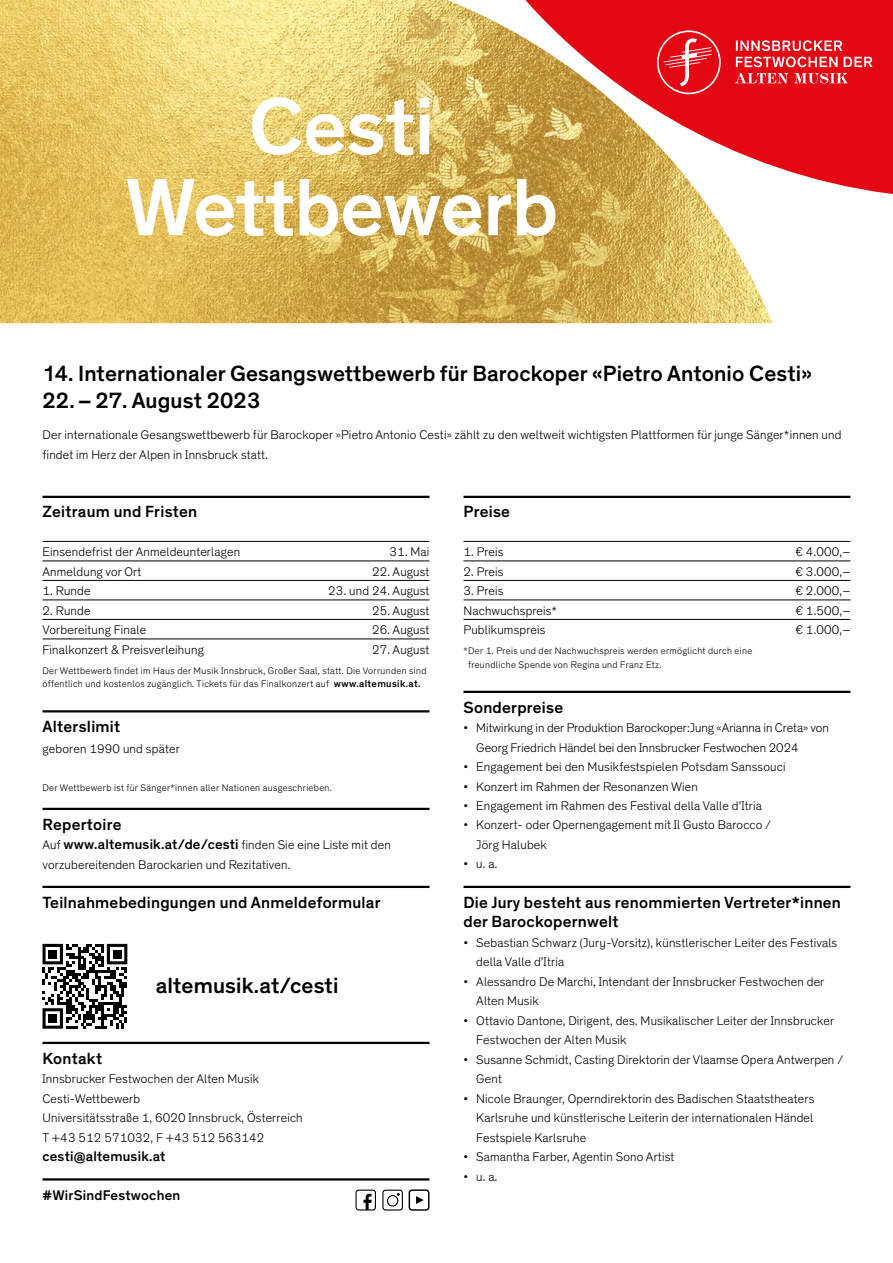
<style>
.page{position:relative;width:893px;height:1263px;background:#fff}
.page>*{position:absolute;margin:0;border:0;box-sizing:border-box;transform-origin:0 0}
.t1{font:500 82.5px/81px "Theinhardt";letter-spacing:-.01em;color:#fff;text-align:center}
.t2{font:500 22.5px "Theinhardt";letter-spacing:.005em;color:#000}
.t3{font:500 16.5px/19.5px "Theinhardt";letter-spacing:.015em;color:#000}
.t4{font:500 14.25px "Theinhardt";letter-spacing:.015em;color:#000}
.t5{font:300 12.75px/19.5px "Theinhardt";letter-spacing:.015em;color:#000}
.t6{font:300 9.75px/13.5px "Theinhardt";letter-spacing:.035em;color:#000}
.s1{font-weight:500;font-size:10.2px}
.s2{font-weight:500;font-size:14.25px}
</style>
<div class="page">
<svg style="left:772px;top:0;width:121px;height:194px;background:#e41723"></svg>
<img style="left:0;top:0;width:772px;height:323px">
<svg style="left:735px;top:73px;width:113px;height:10px"></svg>
<svg style="left:736px;top:57px;width:136px;height:10px"></svg>
<svg style="left:736px;top:40px;width:106px;height:11px"></svg>
<svg style="left:657px;top:30px;width:64px;height:64px;background:#e7313c"></svg>
<hr style="left:43px;top:496px;width:386px;height:2px;background:#000">
<hr style="left:43px;top:541px;width:386px;height:1px;background:#000">
<hr style="left:43px;top:561px;width:386px;height:1px;background:#000">
<hr style="left:43px;top:580px;width:386px;height:1px;background:#000">
<hr style="left:43px;top:600px;width:386px;height:1px;background:#000">
<hr style="left:43px;top:619px;width:386px;height:1px;background:#000">
<hr style="left:43px;top:639px;width:386px;height:1px;background:#000">
<hr style="left:43px;top:710px;width:386px;height:2px;background:#000">
<hr style="left:43px;top:808px;width:386px;height:2px;background:#000">
<hr style="left:43px;top:886px;width:386px;height:2px;background:#000">
<hr style="left:43px;top:1042px;width:386px;height:2px;background:#000">
<hr style="left:43px;top:1178px;width:386px;height:2px;background:#000">
<svg style="left:43px;top:943px;width:85px;height:22px"></svg>
<svg style="left:43px;top:944px;width:84px;height:85px"></svg>
<div style="left:48px;top:950px;width:9px;height:8px;background:#000"></div>
<div style="left:113px;top:950px;width:8px;height:8px;background:#000"></div>
<div style="left:48px;top:1014px;width:9px;height:9px;background:#000"></div>
<hr style="left:463px;top:496px;width:387px;height:2px;background:#000">
<hr style="left:463px;top:541px;width:387px;height:1px;background:#000">
<hr style="left:463px;top:561px;width:387px;height:1px;background:#000">
<hr style="left:463px;top:580px;width:387px;height:1px;background:#000">
<hr style="left:463px;top:600px;width:387px;height:1px;background:#000">
<hr style="left:463px;top:619px;width:387px;height:1px;background:#000">
<hr style="left:463px;top:691px;width:387px;height:2px;background:#000">
<hr style="left:463px;top:886px;width:387px;height:2px;background:#000">
<svg style="left:416px;top:1196px;width:8px;height:8px"></svg>
<div style="left:409px;top:1189px;width:20px;height:22px;border:1px solid #000;border-radius:3px"></div>
<div style="left:382px;top:1189px;width:21px;height:21px;border:1px solid #000;border-radius:3px"></div>
<div style="left:387px;top:1195px;width:11px;height:11px;border:1px solid #000;border-radius:50%"></div>
<div style="left:356px;top:1189px;width:20px;height:21px;border:1px solid #000;border-radius:3px"></div>
<svg style="left:363px;top:1194px;width:9px;height:16px"></svg>
<h1 class="t1" style="left:125px;top:87px;width:435px">Cesti<br>Wettbewerb</h1>
<h2 class="t2" style="left:43px;top:360px;width:771px">14. Internationaler Gesangswettbewerb für Barockoper «Pietro Antonio Cesti»</h2>
<h2 class="t2" style="left:43px;top:387px;width:219px">22. – 27. August 2023</h2>
<p class="t5" style="left:43px;top:426px;width:800px">Der internationale Gesangswettbewerb für Barockoper »Pietro Antonio Cesti» zählt zu den weltweit wichtigsten Plattformen für junge Sänger*innen und findet im Herz der Alpen in Innsbruck statt.</p>
<p class="t3" style="left:43px;top:502px;width:156px">Zeitraum und Fristen</p>
<p class="t5" style="left:43px;top:543px;width:199px">Einsendefrist der Anmeldeunterlagen</p>
<p class="t5" style="left:390px;top:543px;width:41px">31. Mai</p>
<p class="t5" style="left:43px;top:562px;width:100px">Anmeldung vor Ort</p>
<p class="t5" style="left:372px;top:562px;width:59px">22. August</p>
<p class="t5" style="left:43px;top:582px;width:50px">1. Runde</p>
<p class="t5" style="left:328px;top:582px;width:103px">23. und 24. August</p>
<p class="t5" style="left:43px;top:601px;width:50px">2. Runde</p>
<p class="t5" style="left:372px;top:601px;width:59px">25. August</p>
<p class="t5" style="left:43px;top:621px;width:105px">Vorbereitung Finale</p>
<p class="t5" style="left:372px;top:621px;width:59px">26. August</p>
<p class="t5" style="left:43px;top:640px;width:163px">Finalkonzert &amp; Preisverleihung</p>
<p class="t5" style="left:372px;top:640px;width:59px">27. August</p>
<p class="t6" style="left:43px;top:664px;width:386px">Der Wettbewerb findet im Haus der Musik Innsbruck, Großer Saal, statt. Die Vorrunden sind öffentlich und kostenlos zugänglich. Tickets für das Finalkonzert auf <span class="s1">www.altemusik.at.</span></p>
<p class="t3" style="left:43px;top:717px;width:79px">Alterslimit</p>
<p class="t5" style="left:43px;top:739px;width:139px">geboren 1990 und später</p>
<p class="t6" style="left:43px;top:781px;width:291px">Der Wettbewerb ist für Sänger*innen aller Nationen ausgeschrieben.</p>
<p class="t3" style="left:43px;top:814px;width:80px">Repertoire</p>
<p class="t5" style="left:43px;top:835px;width:350px">Auf <span class="s2">www.altemusik.at/de/cesti</span> finden Sie eine Liste mit den vorzubereitenden Barockarien und Rezitativen.</p>
<p class="t3" style="left:43px;top:892px;width:340px">Teilnahmebedingungen und Anmeldeformular</p>
<h2 class="t2" style="left:156px;top:972px;width:184px">altemusik.at/cesti</h2>
<p class="t3" style="left:43px;top:1048px;width:61px">Kontakt</p>
<p class="t5" style="left:43px;top:1069px;width:262px">Innsbrucker Festwochen der Alten Musik Cesti-Wettbewerb<br>Universitätsstraße 1, 6020 Innsbruck, Österreich T +43 512 571032, F +43 512 563142</p>
<p class="t4" style="left:43px;top:1148px;width:125px">cesti@altemusik.at</p>
<p class="t4" style="left:43px;top:1187px;width:139px">#WirSindFestwochen</p>
<p class="t3" style="left:463px;top:502px;width:48px">Preise</p>
<p class="t5" style="left:463px;top:543px;width:42px">1. Preis</p>
<p class="t5" style="left:795px;top:543px;width:57px">€ 4.000,–</p>
<p class="t5" style="left:463px;top:562px;width:42px">2. Preis</p>
<p class="t5" style="left:795px;top:562px;width:57px">€ 3.000,–</p>
<p class="t5" style="left:463px;top:582px;width:42px">3. Preis</p>
<p class="t5" style="left:795px;top:582px;width:57px">€ 2.000,–</p>
<p class="t5" style="left:463px;top:601px;width:95px">Nachwuchspreis*</p>
<p class="t5" style="left:795px;top:601px;width:57px">€ 1.500,–</p>
<p class="t5" style="left:463px;top:621px;width:84px">Publikumspreis</p>
<p class="t5" style="left:795px;top:621px;width:57px">€ 1.000,–</p>
<p class="t6" style="left:468px;top:644px;width:286px;text-indent:-5px">*Der 1. Preis und der Nachwuchspreis werden ermöglicht durch eine freundliche Spende von Regina und Franz Etz.</p>
<p class="t3" style="left:463px;top:697px;width:101px">Sonderpreise</p>
<p class="t5" style="left:476px;top:718px;width:354px;text-indent:-13px">• Mitwirkung in der Produktion Barockoper:Jung «Arianna in Creta» von<br>Georg Friedrich Händel bei den Innsbrucker Festwochen 2024</p>
<p class="t5" style="left:463px;top:757px;width:324px">• Engagement bei den Musikfestspielen Potsdam Sanssouci</p>
<p class="t5" style="left:463px;top:777px;width:236px">• Konzert im Rahmen der Resonanzen Wien</p>
<p class="t5" style="left:463px;top:796px;width:300px">• Engagement im Rahmen des Festival della Valle d’Itria</p>
<p class="t5" style="left:476px;top:816px;width:296px;text-indent:-13px">• Konzert- oder Opernengagement mit Il Gusto Barocco /<br>Jörg Halubek</p>
<p class="t5" style="left:463px;top:855px;width:35px">• u. a.</p>
<p class="t3" style="left:463px;top:892px;width:379px">Die Jury besteht aus renommierten Vertreter*innen der Barockopernwelt</p>
<p class="t5" style="left:476px;top:933px;width:363px;text-indent:-13px">• Sebastian Schwarz (Jury-Vorsitz), künstlerischer Leiter des Festivals della Valle d’Itria</p>
<p class="t5" style="left:476px;top:972px;width:350px;text-indent:-13px">• Alessandro De Marchi, Intendant der Innsbrucker Festwochen der<br>Alten Musik</p>
<p class="t5" style="left:476px;top:1011px;width:359px;text-indent:-13px">• Ottavio Dantone, Dirigent, des. Musikalischer Leiter der Innsbrucker<br>Festwochen der Alten Musik</p>
<p class="t5" style="left:476px;top:1050px;width:368px;text-indent:-13px">• Susanne Schmidt, Casting Direktorin der Vlaamse Opera Antwerpen /<br>Gent</p>
<p class="t5" style="left:476px;top:1089px;width:340px;text-align:justify;text-indent:-13px">• Nicole Braunger, Operndirektorin des Badischen Staatstheaters Karlsruhe und künstlerische Leiterin der internationalen Händel Festspiele Karlsruhe</p>
<p class="t5" style="left:463px;top:1147px;width:212px">• Samantha Farber, Agentin Sono Artist</p>
<p class="t5" style="left:463px;top:1167px;width:35px">• u. a.</p>
</div>
